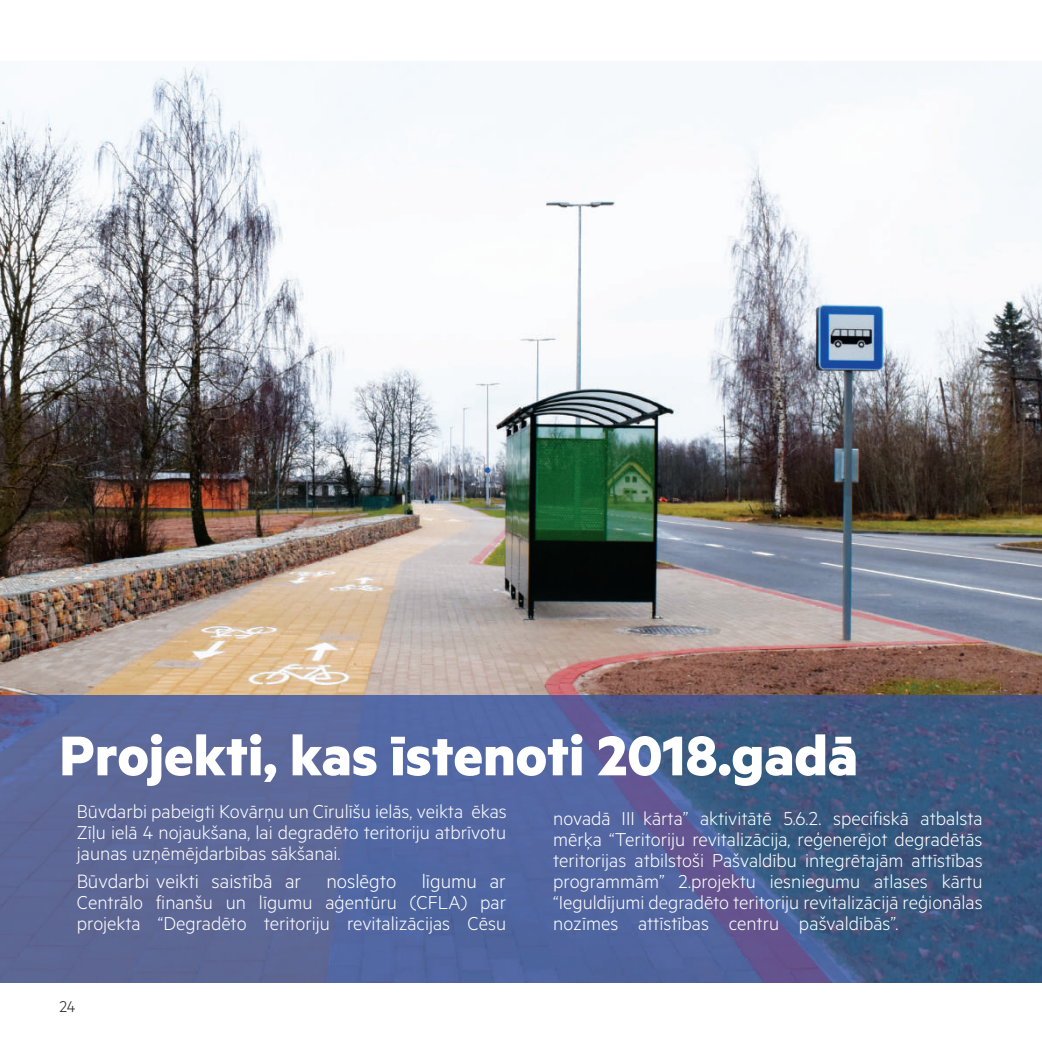
<style>
.page{position:relative;width:1042px;height:1042px;background:#fff}
.page>*{position:absolute;margin:0;border:0;box-sizing:border-box;transform-origin:0 0}
.t1{font:700 63px "Metric";color:#fff}
.t2{font:300 21.7px "Metric";color:#fff}
.t3{font:300 21px/21px "Metric";color:#fff;text-align:justify}
.t4{font:300 17.5px "Metric";color:#231f20}
</style>
<div class="page">
<img style="left:0;top:61px;width:1042px;height:634px">
<img style="left:0;top:695px;width:1042px;height:287px">
<h1 class="t1" style="left:60px;top:717px;width:800px">Projekti, kas īstenoti 2018.gadā</h1>
<p class="t3" style="left:77px;top:800px;width:431px">Būvdarbi pabeigti Kovārņu un Cīrulīšu ielās, veikta ēkas Zīļu ielā 4 nojaukšana, lai degradēto teritoriju atbrīvotu jaunas uzņēmējdarbības sākšanai.</p>
<p class="t2" style="left:77px;top:868px;width:430px">Būvdarbi veikti saistībā ar noslēgto līgumu ar</p>
<p class="t3" style="left:77px;top:891px;width:431px">Centrālo finanšu un līgumu aģentūru (CFLA) par projekta “Degradēto teritoriju revitalizācijas Cēsu</p>
<p class="t4" style="left:60px;top:996px;width:18px">24</p>
<p class="t3" style="left:553px;top:807px;width:431px">novadā III kārta” aktivitātē 5.6.2. specifiskā atbalsta mērķa “Teritoriju revitalizācija, reģenerējot degradētās teritorijas atbilstoši Pašvaldību integrētajām attīstības programmām” 2.projektu iesniegumu atlases kārtu “Ieguldījumi degradēto teritoriju revitalizācijā reģionālas nozīmes attīstības centru pašvaldībās”.</p>
</div>
